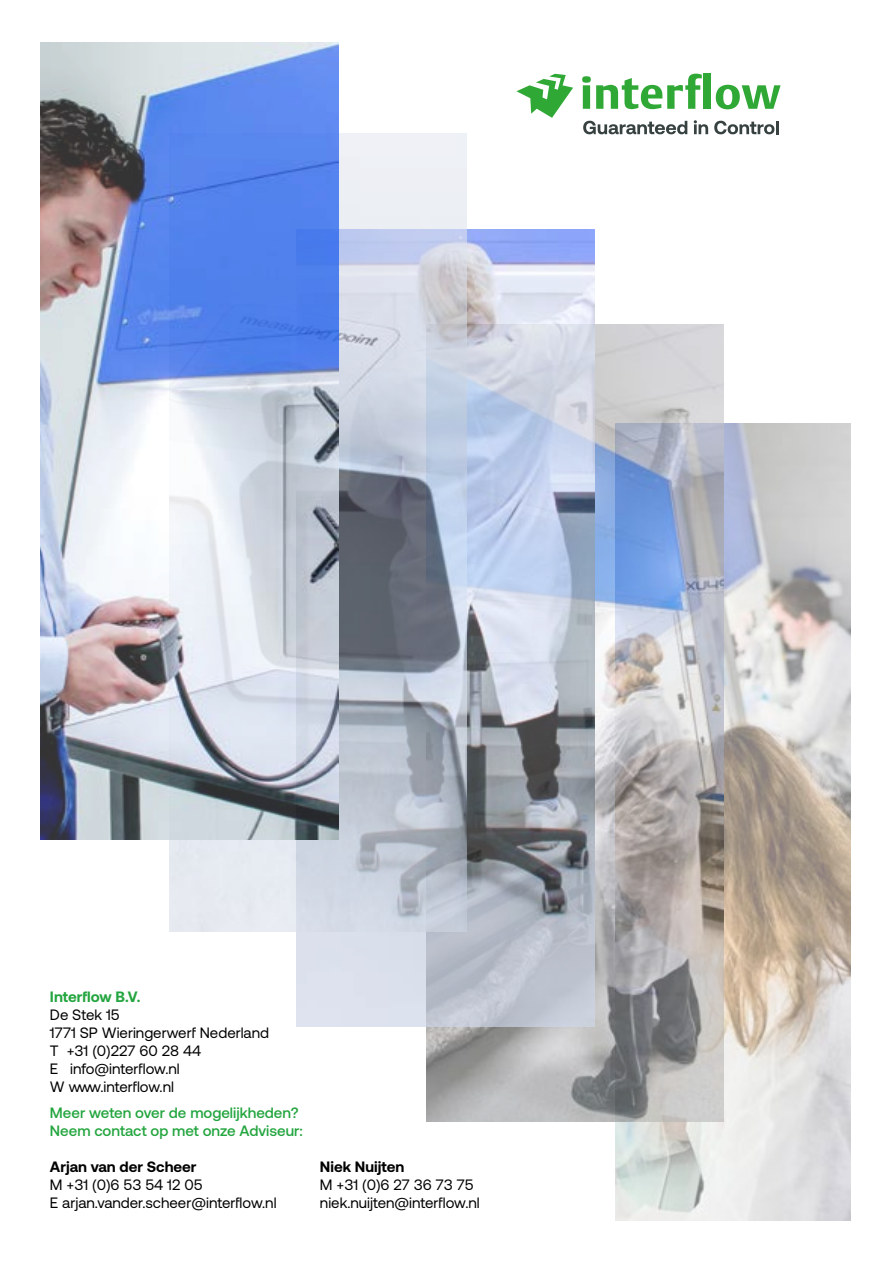
<style>
.page{position:relative;width:893px;height:1263px;background:#fff}
.page>*{position:absolute;margin:0;border:0;box-sizing:border-box;transform-origin:0 0}
.t1{font:15px/18px "Aeonik";color:#000}
.t2{font:500 15px/18px "Aeonik";color:#23a53f}
.t3{font:700 15px "Aeonik";color:#000}
.t4{font:700 15px "Aeonik";color:#23a53f}
</style>
<div class="page">
<img style="left:615px;top:423px;width:235px;height:797px">
<img style="left:426px;top:324px;width:298px;height:797px">
<img style="left:297px;top:230px;width:297px;height:797px">
<img style="left:169px;top:134px;width:298px;height:797px">
<div style="left:704px;top:74px;width:7px;height:35px;background:#30a836"></div>
<svg style="left:716px;top:85px;width:65px;height:24px"></svg>
<svg style="left:582px;top:74px;width:120px;height:35px"></svg>
<svg style="left:516px;top:74px;width:57px;height:44px"></svg>
<svg style="left:583px;top:121px;width:104px;height:13px"></svg>
<svg style="left:694px;top:120px;width:14px;height:14px"></svg>
<svg style="left:714px;top:121px;width:65px;height:13px"></svg>
<img style="left:40px;top:43px;width:298px;height:797px">
<p class="t4" style="left:50px;top:988px;width:92px">Interflow B.V.</p>
<p class="t1" style="left:50px;top:1005px;width:221px">De Stek 15<br>1771 SP Wieringerwerf Nederland<br>T +31 (0)227 60 28 44<br>E info@interflow.nl<br>W www.interflow.nl</p>
<p class="t2" style="left:50px;top:1104px;width:254px">Meer weten over de mogelijkheden?<br>Neem contact op met onze Adviseur:</p>
<p class="t3" style="left:50px;top:1158px;width:148px">Arjan van der Scheer</p>
<p class="t3" style="left:320px;top:1158px;width:86px">Niek Nuijten</p>
<p class="t1" style="left:50px;top:1176px;width:154px">M +31 (0)6 53 54 12 05</p>
<p class="t1" style="left:320px;top:1176px;width:155px">M +31 (0)6 27 36 73 75</p>
<p class="t1" style="left:50px;top:1194px;width:228px">E arjan.vander.scheer@interflow.nl</p>
<p class="t1" style="left:320px;top:1194px;width:161px">niek.nuijten@interflow.nl</p>
</div>
